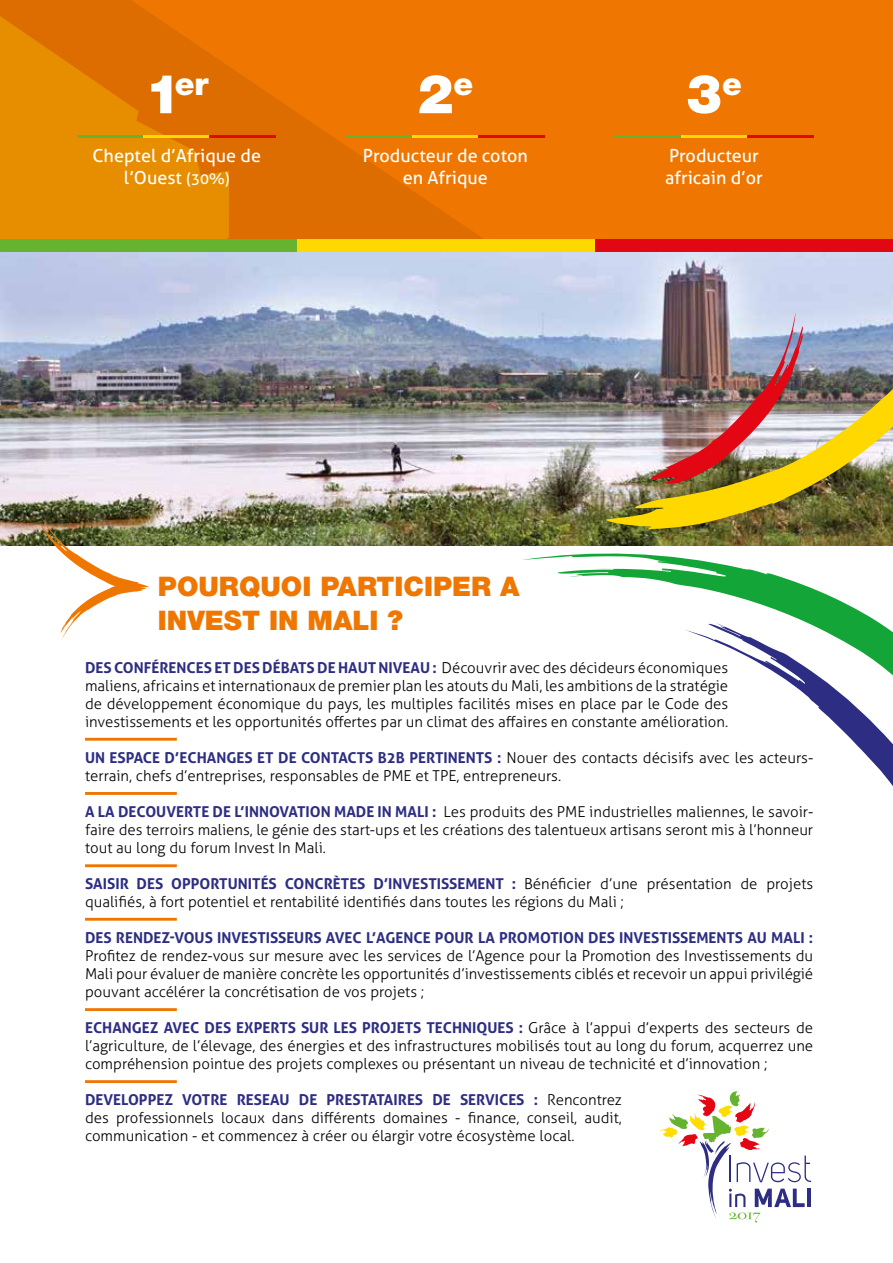
<style>
.page{position:relative;width:893px;height:1263px;background:#fff}
.page>*{position:absolute;margin:0;border:0;box-sizing:border-box;transform-origin:0 0}
.t1{font:900 54px "Helvetica Neue";color:#fff}
.t2{font:900 31.5px "Helvetica Neue";color:#fff}
.t3{font:900 27px/34.8px "Helvetica Neue";color:#ee7601}
.t4{font:18px/21.6px "Aller";color:#fff;text-align:center}
.t5{font:300 15px/18px "Aller";color:#000;text-align:justify}
.t6{font:700 15px "Aller";color:#2d2e83}
.s1{font-size:54px}
.s2{font-size:15px}
.s3{font-weight:700;color:#2d2e83}
</style>
<div class="page">
<div style="left:0;top:0;width:893px;height:392px;background:#ee7601"></div>
<svg style="left:229px;top:122px;width:386px;height:117px"></svg>
<svg style="left:229px;top:67px;width:81px;height:145px;fill:#dd6d00"></svg>
<svg style="left:659px;top:1091px;width:152px;height:131px"></svg>
<svg style="left:0;top:0;width:229px;height:451px;background:#e38000"></svg>
<hr style="left:346px;top:135px;width:66px;height:3px;background:#65b32e">
<hr style="left:412px;top:135px;width:66px;height:3px;background:#ffd800">
<hr style="left:478px;top:135px;width:67px;height:3px;background:#e30613">
<hr style="left:615px;top:135px;width:66px;height:3px;background:#65b32e">
<hr style="left:681px;top:135px;width:66px;height:3px;background:#ffd800">
<hr style="left:747px;top:135px;width:66px;height:3px;background:#e30613">
<hr style="left:78px;top:135px;width:66px;height:3px;background:#65b32e">
<hr style="left:144px;top:135px;width:66px;height:3px;background:#ffd800">
<hr style="left:210px;top:135px;width:66px;height:3px;background:#e30613">
<img style="left:1px;top:252px;width:892px;height:294px">
<div style="left:0;top:239px;width:298px;height:13px;background:#65b32e"></div>
<div style="left:298px;top:239px;width:297px;height:13px;background:#ffd800"></div>
<div style="left:595px;top:239px;width:298px;height:13px;background:#e30613"></div>
<svg style="left:40px;top:516px;width:110px;height:124px"></svg>
<svg style="left:522px;top:553px;width:358px;height:70px"></svg>
<img style="left:602px;top:211px;width:291px;height:318px">
<svg style="left:686px;top:623px;width:207px;height:163px"></svg>
<svg style="left:85px;top:738px;width:92px;height:3px"></svg>
<svg style="left:85px;top:792px;width:92px;height:3px"></svg>
<svg style="left:85px;top:864px;width:92px;height:3px"></svg>
<svg style="left:85px;top:918px;width:92px;height:3px"></svg>
<svg style="left:85px;top:1008px;width:92px;height:3px"></svg>
<svg style="left:85px;top:1080px;width:92px;height:3px"></svg>
<h2 class="t2" style="left:145px;top:65px;width:65px"><span class="s1">1</span>er</h2>
<p class="t4" style="left:92px;top:145px;width:170px">Cheptel d’Afrique de l’Ouest <span class="s2">(30%)</span></p>
<h1 class="t1" style="left:417px;top:62px;width:57px">2<sup>e</sup></h1>
<p class="t4" style="left:363px;top:145px;width:167px">Producteur de coton en Afrique</p>
<h1 class="t1" style="left:686px;top:62px;width:57px">3<sup>e</sup></h1>
<p class="t4" style="left:665px;top:145px;width:99px;text-align:left">Producteur africain d’or</p>
<h3 class="t3" style="left:158px;top:568px;width:363px">POURQUOI PARTICIPER A<br>INVEST IN MALI ?</h3>
<p class="t5" style="left:85px;top:659px;width:645px"><span class="s3">DES CONFÉRENCES ET DES DÉBATS DE HAUT NIVEAU :</span> Découvrir avec des décideurs économiques maliens, africains et internationaux de premier plan les atouts du Mali, les ambitions de la stratégie de développement économique du pays, les multiples facilités mises en place par le Code des investissements et les opportunités offertes par un climat des affaires en constante amélioration.</p>
<p class="t5" style="left:85px;top:749px;width:730px"><span class="s3">UN ESPACE D’ECHANGES ET DE CONTACTS B2B PERTINENTS :</span> Nouer des contacts décisifs avec les acteurs&shy;terrain, chefs d’entreprises, responsables de PME et TPE, entrepreneurs.</p>
<p class="t5" style="left:85px;top:803px;width:730px"><span class="s3">A LA DECOUVERTE DE L’INNOVATION MADE IN MALI :</span> Les produits des PME industrielles maliennes, le savoir&shy;faire des terroirs maliens, le génie des start-ups et les créations des talentueux artisans seront mis à l’honneur tout au long du forum Invest In Mali.</p>
<p class="t5" style="left:85px;top:875px;width:730px"><span class="s3">SAISIR DES OPPORTUNITÉS CONCRÈTES D’INVESTISSEMENT :</span> Bénéficier d’une présentation de projets qualifiés, à fort potentiel et rentabilité identifiés dans toutes les régions du Mali ;</p>
<p class="t6" style="left:85px;top:928px;width:730px">DES RENDEZ-VOUS INVESTISSEURS AVEC L’AGENCE POUR LA PROMOTION DES INVESTISSEMENTS AU MALI :</p>
<p class="t5" style="left:85px;top:947px;width:730px">Profitez de rendez-vous sur mesure avec les services de l’Agence pour la Promotion des Investissements du Mali pour évaluer de manière concrète les opportunités d’investissements ciblés et recevoir un appui privilégié pouvant accélérer la concrétisation de vos projets ;</p>
<p class="t5" style="left:85px;top:1019px;width:730px"><span class="s3">ECHANGEZ AVEC DES EXPERTS SUR LES PROJETS TECHNIQUES :</span> Grâce à l’appui d’experts des secteurs de l’agriculture, de l’élevage, des énergies et des infrastructures mobilisés tout au long du forum, acquerrez une compréhension pointue des projets complexes ou présentant un niveau de technicité et d’innovation ;</p>
<p class="t5" style="left:85px;top:1091px;width:538px"><span class="s3">DEVELOPPEZ VOTRE RESEAU DE PRESTATAIRES DE SERVICES :</span> Rencontrez des professionnels locaux dans différents domaines - finance, conseil, audit, communication - et commencez à créer ou élargir votre écosystème local.</p>
</div>
